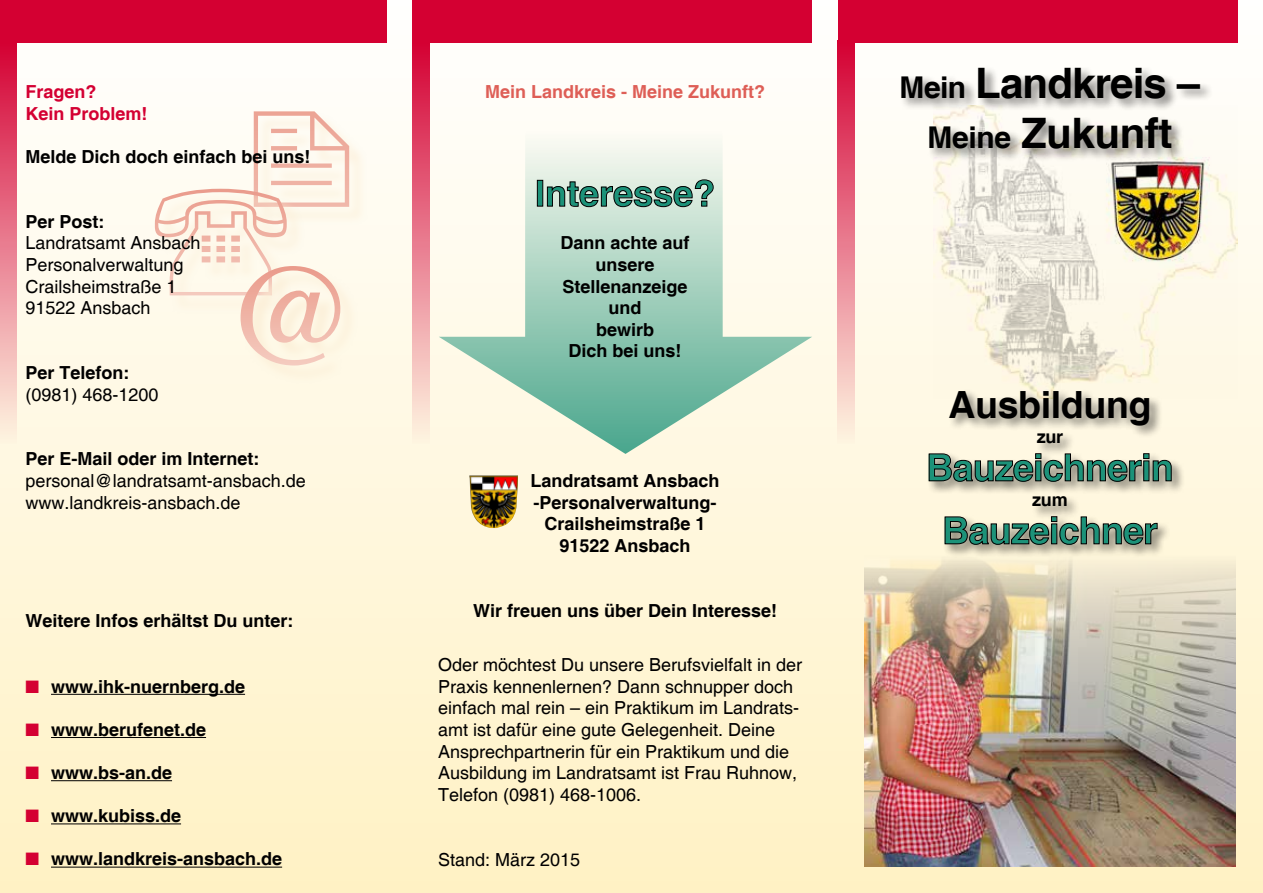
<style>
.page{position:relative;width:1263px;height:893px;background:#fff}
.page>*{position:absolute;margin:0;border:0;box-sizing:border-box;transform-origin:0 0}
.t1{font:144px "Times";color:#fff}
.t2{font:700 42px/50.4px "Helvetica";letter-spacing:-.02em;color:#000;text-align:center}
.t3{font:700 37.5px "Helvetica";letter-spacing:-.02em;color:#1c9279}
.t4{font:700 37.5px "Helvetica";letter-spacing:-.01em;color:#000}
.t5{font:700 36px "Helvetica";color:#1c9279}
.t6{font:18px/21.6px "Helvetica";color:#000}
.t7{font:700 18px/21.6px "Helvetica";color:#000;text-align:center}
.t8{font:700 18px "Helvetica";color:#de5e56}
.t9{font:700 18px/21.6px "Helvetica";color:#d40032}
.s1{color:#d40032}
.s2{font-size:30px}
</style>
<div class="page">
<div style="left:0;top:0;width:1263px;height:893px;background:linear-gradient(to bottom,#fff,#fff1c4)"></div>
<img style="left:933px;top:106px;width:305px;height:292px">
<div style="left:838px;top:40px;width:17px;height:404px;background:linear-gradient(to bottom,#d30035,#fef6e4)"></div>
<div style="left:412px;top:40px;width:17px;height:404px;background:linear-gradient(to bottom,#d30035,#fef6e4)"></div>
<div style="left:0;top:40px;width:17px;height:404px;background:linear-gradient(to bottom,#d30035,#fef6e4)"></div>
<div style="left:412px;top:0;width:400px;height:43px;background:#d40032"></div>
<div style="left:0;top:0;width:387px;height:43px;background:#d40032"></div>
<svg style="left:439px;top:131px;width:373px;height:323px"></svg>
<svg style="left:537px;top:179px;width:177px;height:28px;background:#b1beb3"></svg>
<div style="left:838px;top:0;width:399px;height:43px;background:#d40032"></div>
<img style="left:864px;top:553px;width:372px;height:314px">
<div style="left:256px;top:113px;width:112px;height:112px;background:#fefaef"></div>
<div style="left:157px;top:191px;width:148px;height:123px;background:#fef8e8"></div>
<div style="left:243px;top:268px;width:116px;height:116px;background:#fef7e5"></div>
<hr style="left:51px;top:694px;width:194px;height:1px;background:#000">
<hr style="left:51px;top:737px;width:155px;height:1px;background:#000">
<hr style="left:51px;top:780px;width:121px;height:1px;background:#000">
<hr style="left:51px;top:823px;width:130px;height:1px;background:#000">
<hr style="left:51px;top:867px;width:231px;height:1px;background:#000">
<img style="left:469px;top:476px;width:49px;height:52px">
<div style="left:926px;top:389px;width:259px;height:169px;background:#000;opacity:.5"></div>
<svg style="left:928px;top:453px;width:244px;height:29px;background:#a9a494"></svg>
<svg style="left:944px;top:516px;width:214px;height:29px;background:#a9a392"></svg>
<div style="left:900px;top:65px;width:314px;height:97px;background:#000;opacity:.5"></div>
<svg style="left:155px;top:110px;width:194px;height:185px"></svg>
<p class="t9" style="left:26px;top:82px;width:124px">Fragen?<br>Kein Problem!</p>
<p class="t7" style="left:26px;top:147px;width:287px">Melde Dich doch einfach bei uns!</p>
<p class="t7" style="left:26px;top:211px;width:81px">Per Post:</p>
<p class="t6" style="left:26px;top:233px;width:177px">Landratsamt Ansbach<br>Personalverwaltung<br>Crailsheimstraße 1<br>91522 Ansbach</p>
<p class="t7" style="left:26px;top:363px;width:106px">Per Telefon:</p>
<p class="t6" style="left:26px;top:384px;width:135px">(0981) 468-1200</p>
<h1 class="t1" style="left:224px;top:234px;width:134px">@</h1>
<p class="t7" style="left:26px;top:449px;width:236px">Per E-Mail oder im Internet:</p>
<p class="t6" style="left:26px;top:470px;width:282px">personal@landratsamt-ansbach.de www.landkreis-ansbach.de</p>
<p class="t7" style="left:26px;top:611px;width:270px">Weitere Infos erhältst Du unter:</p>
<p class="t7" style="left:26px;top:676px;width:221px"><span class="s1">■</span> www.ihk-nuernberg.de</p>
<p class="t7" style="left:26px;top:719px;width:182px"><span class="s1">■</span> www.berufenet.de</p>
<p class="t7" style="left:26px;top:763px;width:148px"><span class="s1">■</span> www.bs-an.de</p>
<p class="t7" style="left:26px;top:806px;width:157px"><span class="s1">■</span> www.kubiss.de</p>
<p class="t7" style="left:26px;top:849px;width:258px"><span class="s1">■</span> www.landkreis-ansbach.de</p>
<p class="t8" style="left:485px;top:81px;width:282px">Mein Landkreis - Meine Zukunft?</p>
<h3 class="t5" style="left:535px;top:172px;width:182px">Interesse?</h3>
<p class="t7" style="left:561px;top:233px;width:131px">Dann achte auf unsere<br>Stellenanzeige und<br>bewirb<br>Dich bei uns!</p>
<p class="t7" style="left:531px;top:471px;width:191px">Landratsamt Ansbach -Personalverwaltung-<br>Crailsheimstraße 1<br>91522 Ansbach</p>
<p class="t7" style="left:473px;top:600px;width:306px">Wir freuen uns über Dein Interesse!</p>
<p class="t6" style="left:438px;top:655px;width:366px">Oder möchtest Du unsere Berufsvielfalt in der Praxis kennenlernen? Dann schnupper doch einfach mal rein – ein Praktikum im Landrats&shy;amt ist dafür eine gute Gelegenheit. Deine Ansprechpartnerin für ein Praktikum und die Ausbildung im Landratsamt ist Frau Ruhnow, Telefon (0981) 468-1006.</p>
<p class="t6" style="left:438px;top:849px;width:144px">Stand: März 2015</p>
<h2 class="t2" style="left:900px;top:60px;width:302px"><span class="s2">Mein</span> Landkreis –<br><span class="s2">Meine</span> Zukunft</h2>
<h3 class="t4" style="left:948px;top:382px;width:204px">Ausbildung</h3>
<p class="t7" style="left:1037px;top:427px;width:28px">zur</p>
<h3 class="t3" style="left:926px;top:445px;width:249px">Bauzeichnerin</h3>
<p class="t7" style="left:1032px;top:490px;width:37px">zum</p>
<h3 class="t3" style="left:942px;top:508px;width:217px">Bauzeichner</h3>
</div>
